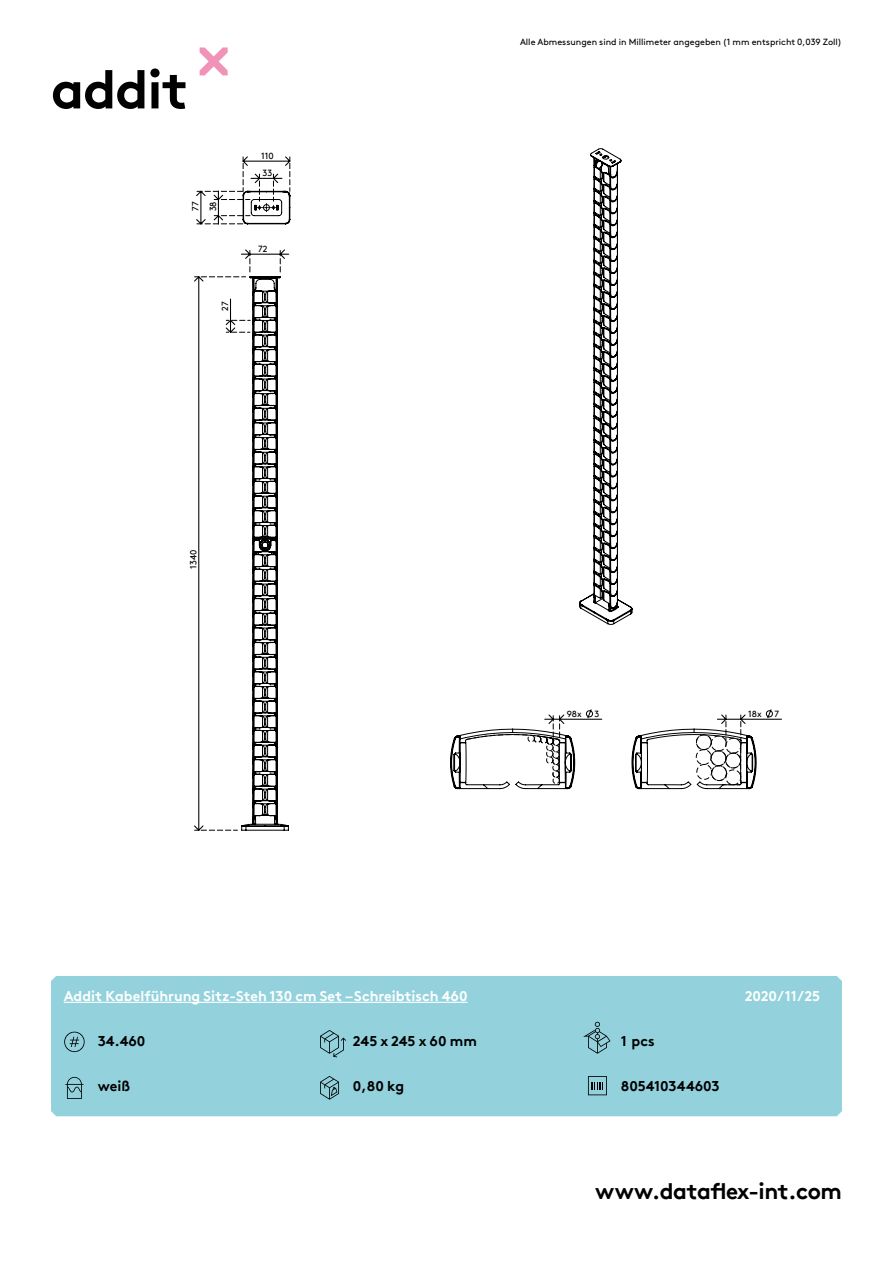
<style>
.page{position:relative;width:893px;height:1263px;background:#fff}
.page>*{position:absolute;margin:0;border:0;box-sizing:border-box;transform-origin:0 0}
.hoofdstuk{font:700 54px "Brown Pro TT";letter-spacing:-.02em;color:#000}
.t1{font:700 22.5px "Brown Pro TT";letter-spacing:-.02em;color:#000}
.t2{font:700 14.25px "Brown Pro TT";color:#fff}
.specificaties{font:700 14.25px "Brown Pro TT";color:#000}
.t3{font:9px "Brown";color:#000}
.t4{font:9px "Brown Pro TT Regular Alt";color:#000}
</style>
<div class="page">
<svg style="left:200px;top:47px;width:28px;height:28px"></svg>
<div style="left:51px;top:976px;width:791px;height:140px;background:#93d2dd"></div>
<svg style="left:450px;top:709px;width:332px;height:81px"></svg>
<svg style="left:579px;top:148px;width:54px;height:477px"></svg>
<svg style="left:194px;top:156px;width:97px;height:675px"></svg>
<svg style="left:64px;top:1032px;width:21px;height:20px"></svg>
<svg style="left:65px;top:1077px;width:18px;height:22px"></svg>
<svg style="left:320px;top:1030px;width:26px;height:27px"></svg>
<svg style="left:583px;top:1022px;width:27px;height:32px"></svg>
<svg style="left:320px;top:1076px;width:19px;height:24px"></svg>
<svg style="left:588px;top:1076px;width:19px;height:19px"></svg>
<hr style="left:64px;top:1002px;width:404px;height:1px;background:#fff">
<p class="hoofdstuk" style="left:51px;top:46px;width:139px">addit</p>
<p class="t4" style="left:189px;top:211px;width:11px;rotate:-90deg">77</p>
<p class="t4" style="left:206px;top:211px;width:12px;rotate:-90deg">38</p>
<p class="t4" style="left:218px;top:311px;width:11px;rotate:-90deg">27</p>
<p class="t4" style="left:261px;top:149px;width:14px">110</p>
<p class="t4" style="left:263px;top:166px;width:11px">33</p>
<p class="t4" style="left:258px;top:242px;width:11px">72</p>
<p class="t4" style="left:187px;top:569px;width:20px;rotate:-90deg">1340</p>
<p class="t3" style="left:520px;top:35px;width:323px">Alle Abmessungen sind in Millimeter angegeben (1 mm entspricht 0,039 Zoll)</p>
<p class="t4" style="left:567px;top:707px;width:17px">98x</p>
<p class="t4" style="left:594px;top:707px;width:6px">3</p>
<p class="t4" style="left:748px;top:707px;width:15px">18x</p>
<p class="t4" style="left:774px;top:707px;width:6px">7</p>
<h3 class="t2" style="left:64px;top:985px;width:405px">Addit Kabelführung Sitz-Steh 130 cm Set – Schreibtisch 460</h3>
<h3 class="t2" style="left:745px;top:985px;width:77px">2020/11/25</h3>
<h3 class="specificaties" style="left:98px;top:1029px;width:49px">34.460</h3>
<p class="specificaties" style="left:98px;top:1074px;width:34px">weiß</p>
<p class="specificaties" style="left:353px;top:1029px;width:125px">245 x 245 x 60 mm</p>
<p class="specificaties" style="left:621px;top:1029px;width:35px">1 pcs</p>
<p class="specificaties" style="left:353px;top:1074px;width:53px">0,80 kg</p>
<h3 class="specificaties" style="left:621px;top:1074px;width:100px">805410344603</h3>
<h2 class="t1" style="left:595px;top:1173px;width:248px">www.dataflex-int.com</h2>
</div>
